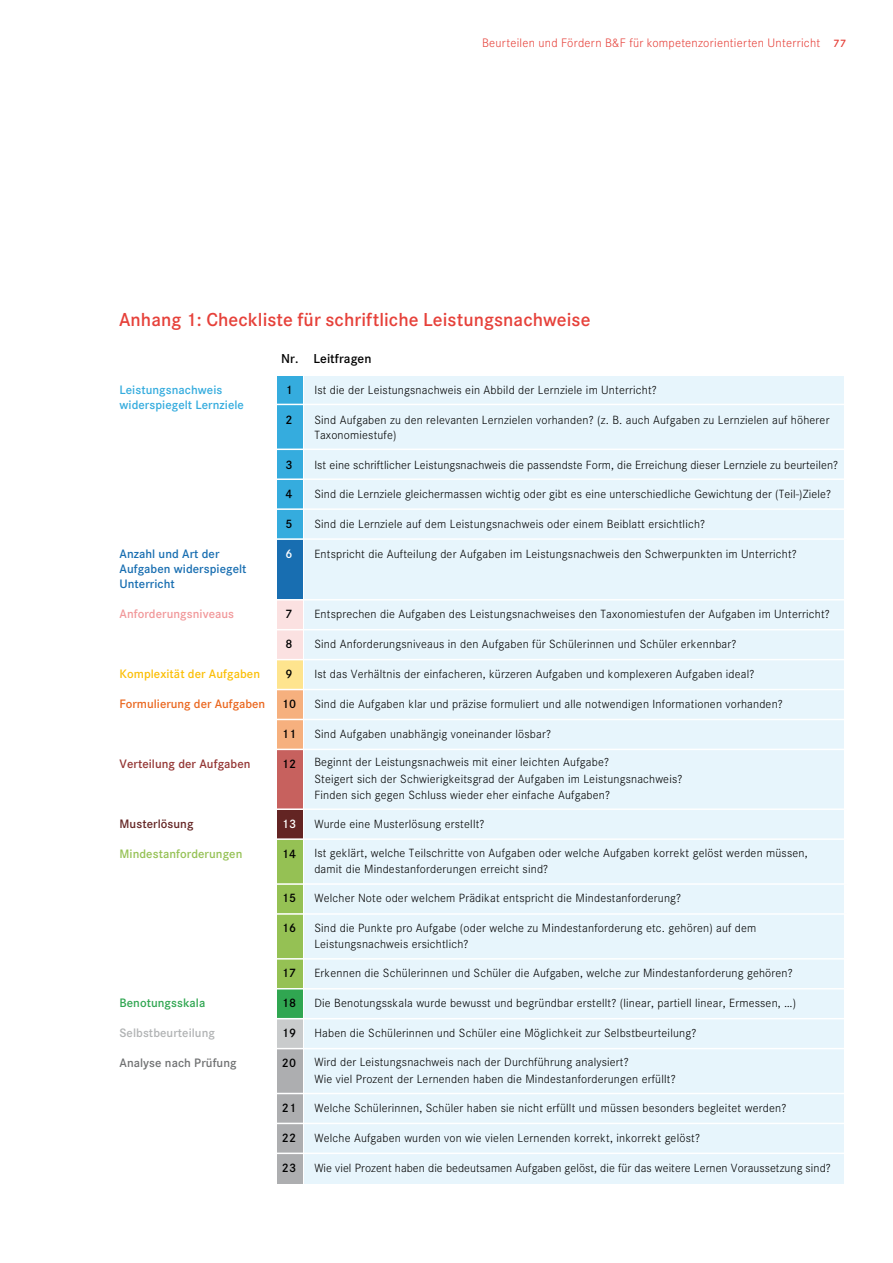
<style>
.page{position:relative;width:893px;height:1263px;background:#fff}
.page>*{position:absolute;margin:0;border:0;box-sizing:border-box;transform-origin:0 0}
.t1{font:600 19.5px "Corporate S";letter-spacing:.005em;color:#e6413a}
.t2{font:600 13.5px "Corporate S";letter-spacing:.005em;color:#000}
.t3{font:300 12.75px "Corporate S";letter-spacing:.02em;color:#e6413a}
.t4{font:600 12.75px/15px "Corporate S";letter-spacing:.005em;color:#186eb1}
.t5{font:600 12.75px/15px "Corporate S";letter-spacing:.005em;color:#35acde}
.t6{font:600 12.75px "Corporate S";letter-spacing:.02em;color:#000}
.t7{font:600 12.75px "Corporate S";color:#ea671f}
.t8{font:600 12.75px "Corporate S";letter-spacing:.005em;color:#fbbf08}
.t9{font:600 12.75px "Corporate S";letter-spacing:.005em;color:#943634}
.t10{font:600 12.75px "Corporate S";letter-spacing:.005em;color:#95c154}
.t11{font:600 12.75px "Corporate S";letter-spacing:.005em;color:#f1989a}
.t12{font:600 12.75px "Corporate S";letter-spacing:.005em;color:#707172}
.t13{font:600 12.75px "Corporate S";letter-spacing:.005em;color:#b1b3b4}
.t14{font:600 12.75px "Corporate S";letter-spacing:.005em;color:#30a651}
.t15{font:600 12.75px "Corporate S";letter-spacing:.005em;color:#632423}
.t16{font:600 12.75px "Corporate S";color:#fff}
.t17{font:300 12.3px/16.5px "Corporate S";letter-spacing:.015em;color:#000}
.s1{font-weight:600;font-size:11.25px}
</style>
<div class="page">
<div style="left:304px;top:376px;width:540px;height:808px;background:#e7f5fc"></div>
<div style="left:277px;top:376px;width:25px;height:164px;background:#35acde"></div>
<div style="left:277px;top:540px;width:25px;height:60px;background:#186eb1"></div>
<div style="left:277px;top:600px;width:25px;height:60px;background:#fbe1e1"></div>
<div style="left:277px;top:660px;width:25px;height:30px;background:#fee48e"></div>
<div style="left:277px;top:690px;width:25px;height:30px;background:#f6b07e"></div>
<div style="left:277px;top:720px;width:25px;height:30px;background:#f6b07e"></div>
<div style="left:277px;top:750px;width:25px;height:60px;background:#c7615e"></div>
<div style="left:277px;top:810px;width:25px;height:29px;background:#632423"></div>
<div style="left:277px;top:839px;width:25px;height:45px;background:#95c154"></div>
<div style="left:277px;top:884px;width:25px;height:30px;background:#95c154"></div>
<div style="left:277px;top:914px;width:25px;height:30px;background:#95c154"></div>
<div style="left:277px;top:944px;width:25px;height:45px;background:#95c154"></div>
<div style="left:277px;top:989px;width:25px;height:30px;background:#30a651"></div>
<div style="left:277px;top:1019px;width:25px;height:30px;background:#c9cbcc"></div>
<div style="left:277px;top:1049px;width:25px;height:45px;background:#adaeb0"></div>
<div style="left:277px;top:1094px;width:25px;height:30px;background:#adaeb0"></div>
<div style="left:277px;top:1124px;width:25px;height:30px;background:#adaeb0"></div>
<div style="left:277px;top:1154px;width:25px;height:29px;background:#adaeb0"></div>
<hr style="left:275px;top:404px;width:571px;height:1px;background:#fff">
<hr style="left:275px;top:449px;width:571px;height:1px;background:#fff">
<hr style="left:275px;top:478px;width:571px;height:2px;background:#fff">
<hr style="left:275px;top:508px;width:571px;height:2px;background:#fff">
<hr style="left:275px;top:538px;width:571px;height:2px;background:#fff">
<hr style="left:275px;top:599px;width:571px;height:1px;background:#fff">
<hr style="left:275px;top:629px;width:571px;height:1px;background:#fff">
<hr style="left:275px;top:659px;width:571px;height:1px;background:#fff">
<hr style="left:275px;top:689px;width:571px;height:1px;background:#fff">
<hr style="left:275px;top:719px;width:571px;height:1px;background:#fff">
<hr style="left:275px;top:749px;width:571px;height:1px;background:#fff">
<hr style="left:275px;top:808px;width:571px;height:2px;background:#fff">
<hr style="left:275px;top:838px;width:571px;height:2px;background:#fff">
<hr style="left:275px;top:883px;width:571px;height:2px;background:#fff">
<hr style="left:275px;top:913px;width:571px;height:2px;background:#fff">
<hr style="left:275px;top:958px;width:571px;height:1px;background:#fff">
<hr style="left:275px;top:988px;width:571px;height:1px;background:#fff">
<hr style="left:275px;top:1018px;width:571px;height:1px;background:#fff">
<hr style="left:275px;top:1048px;width:571px;height:1px;background:#fff">
<hr style="left:275px;top:1093px;width:571px;height:1px;background:#fff">
<hr style="left:275px;top:1123px;width:571px;height:1px;background:#fff">
<hr style="left:275px;top:1152px;width:571px;height:2px;background:#fff">
<p class="t3" style="left:482px;top:34px;width:366px">Beurteilen und Fördern B&amp;F für kompetenzorientierten Unterricht <span class="s1">77</span></p>
<h1 class="t1" style="left:119px;top:306px;width:473px">Anhang 1: Checkliste für schriftliche Leistungsnachweise</h1>
<p class="t5" style="left:119px;top:382px;width:126px">Leistungsnachweis widerspiegelt Lernziele</p>
<p class="t4" style="left:119px;top:546px;width:129px">Anzahl und Art der<br>Aufgaben widerspiegelt<br>Unterricht</p>
<p class="t11" style="left:119px;top:605px;width:116px">Anforderungsniveaus</p>
<p class="t8" style="left:119px;top:665px;width:142px">Komplexität der Aufgaben</p>
<p class="t7" style="left:119px;top:695px;width:147px">Formulierung der Aufgaben</p>
<p class="t9" style="left:119px;top:755px;width:132px">Verteilung der Aufgaben</p>
<p class="t15" style="left:119px;top:815px;width:75px">Musterlösung</p>
<p class="t10" style="left:119px;top:845px;width:124px">Mindestanforderungen</p>
<p class="t14" style="left:119px;top:994px;width:87px">Benotungsskala</p>
<p class="t13" style="left:119px;top:1024px;width:97px">Selbstbeurteilung</p>
<p class="t12" style="left:119px;top:1054px;width:119px">Analyse nach Prüfung</p>
<p class="t2" style="left:281px;top:350px;width:92px">Nr. Leitfragen</p>
<p class="t17" style="left:314px;top:381px;width:344px">Ist die der Leistungsnachweis ein Abbild der Lernziele im Unterricht?</p>
<p class="t17" style="left:314px;top:412px;width:517px;line-height:15px">Sind Aufgaben zu den relevanten Lernzielen vorhanden? (z. B. auch Aufgaben zu Lernzielen auf höherer<br>Taxonomiestufe)</p>
<p class="t17" style="left:314px;top:456px;width:525px">Ist eine schriftlicher Leistungsnachweis die passendste Form, die Erreichung dieser Lernziele zu beurteilen?</p>
<p class="t17" style="left:314px;top:486px;width:518px">Sind die Lernziele gleichermassen wichtig oder gibt es eine unterschiedliche Gewichtung der (Teil-)Ziele?</p>
<p class="t17" style="left:314px;top:516px;width:392px">Sind die Lernziele auf dem Leistungsnachweis oder einem Beiblatt ersichtlich?</p>
<p class="t17" style="left:314px;top:546px;width:484px">Entspricht die Aufteilung der Aufgaben im Leistungsnachweis den Schwerpunkten im Unterricht?</p>
<p class="t6" style="left:285px;top:381px;width:9px">1</p>
<p class="t6" style="left:285px;top:411px;width:9px">2</p>
<p class="t6" style="left:285px;top:456px;width:9px">3</p>
<p class="t6" style="left:285px;top:486px;width:9px">4</p>
<p class="t6" style="left:285px;top:516px;width:9px">5</p>
<p class="t16" style="left:285px;top:545px;width:9px">6</p>
<p class="t6" style="left:285px;top:605px;width:9px">7</p>
<p class="t6" style="left:285px;top:635px;width:9px">8</p>
<p class="t6" style="left:285px;top:665px;width:9px">9</p>
<p class="t6" style="left:282px;top:695px;width:16px">10</p>
<p class="t6" style="left:282px;top:725px;width:16px">11</p>
<p class="t6" style="left:282px;top:755px;width:16px">12</p>
<p class="t16" style="left:282px;top:815px;width:16px">13</p>
<p class="t6" style="left:282px;top:845px;width:16px">14</p>
<p class="t6" style="left:282px;top:890px;width:16px">15</p>
<p class="t6" style="left:282px;top:919px;width:16px">16</p>
<p class="t6" style="left:282px;top:964px;width:16px">17</p>
<p class="t6" style="left:282px;top:994px;width:16px">18</p>
<p class="t6" style="left:282px;top:1024px;width:16px">19</p>
<p class="t6" style="left:282px;top:1054px;width:16px">20</p>
<p class="t6" style="left:282px;top:1099px;width:16px">21</p>
<p class="t6" style="left:282px;top:1129px;width:16px">22</p>
<p class="t6" style="left:282px;top:1159px;width:16px">23</p>
<p class="t17" style="left:314px;top:605px;width:517px">Entsprechen die Aufgaben des Leistungsnachweises den Taxonomiestufen der Aufgaben im Unterricht?</p>
<p class="t17" style="left:314px;top:635px;width:424px">Sind Anforderungsniveaus in den Aufgaben für Schülerinnen und Schüler erkennbar?</p>
<p class="t17" style="left:314px;top:665px;width:442px">Ist das Verhältnis der einfacheren, kürzeren Aufgaben und komplexeren Aufgaben ideal?</p>
<p class="t17" style="left:314px;top:695px;width:470px">Sind die Aufgaben klar und präzise formuliert und alle notwendigen Informationen vorhanden?</p>
<p class="t17" style="left:314px;top:725px;width:238px">Sind Aufgaben unabhängig voneinander lösbar?</p>
<p class="t17" style="left:314px;top:753px;width:370px">Beginnt der Leistungsnachweis mit einer leichten Aufgabe?<br>Steigert sich der Schwierigkeitsgrad der Aufgaben im Leistungsnachweis?<br>Finden sich gegen Schluss wieder eher einfache Aufgaben?</p>
<p class="t17" style="left:314px;top:815px;width:172px">Wurde eine Musterlösung erstellt?</p>
<p class="t17" style="left:314px;top:844px;width:495px">Ist geklärt, welche Teilschritte von Aufgaben oder welche Aufgaben korrekt gelöst werden müssen, damit die Mindestanforderungen erreicht sind?</p>
<p class="t17" style="left:314px;top:890px;width:368px">Welcher Note oder welchem Prädikat entspricht die Mindestanforderung?</p>
<p class="t17" style="left:314px;top:919px;width:444px">Sind die Punkte pro Aufgabe (oder welche zu Mindestanforderung etc. gehören) auf dem<br>Leistungsnachweis ersichtlich?</p>
<p class="t17" style="left:314px;top:964px;width:480px">Erkennen die Schülerinnen und Schüler die Aufgaben, welche zur Mindestanforderung gehören?</p>
<p class="t17" style="left:314px;top:994px;width:483px">Die Benotungsskala wurde bewusst und begründbar erstellt? (linear, partiell linear, Ermessen, …)</p>
<p class="t17" style="left:314px;top:1024px;width:384px">Haben die Schülerinnen und Schüler eine Möglichkeit zur Selbstbeurteilung?</p>
<p class="t17" style="left:314px;top:1053px;width:363px">Wird der Leistungsnachweis nach der Durchführung analysiert?<br>Wie viel Prozent der Lernenden haben die Mindestanforderungen erfüllt?</p>
<p class="t17" style="left:314px;top:1099px;width:474px">Welche Schülerinnen, Schüler haben sie nicht erfüllt und müssen besonders begleitet werden?</p>
<p class="t17" style="left:314px;top:1129px;width:387px">Welche Aufgaben wurden von wie vielen Lernenden korrekt, inkorrekt gelöst?</p>
<p class="t17" style="left:314px;top:1159px;width:518px">Wie viel Prozent haben die bedeutsamen Aufgaben gelöst, die für das weitere Lernen Voraussetzung sind?</p>
</div>
